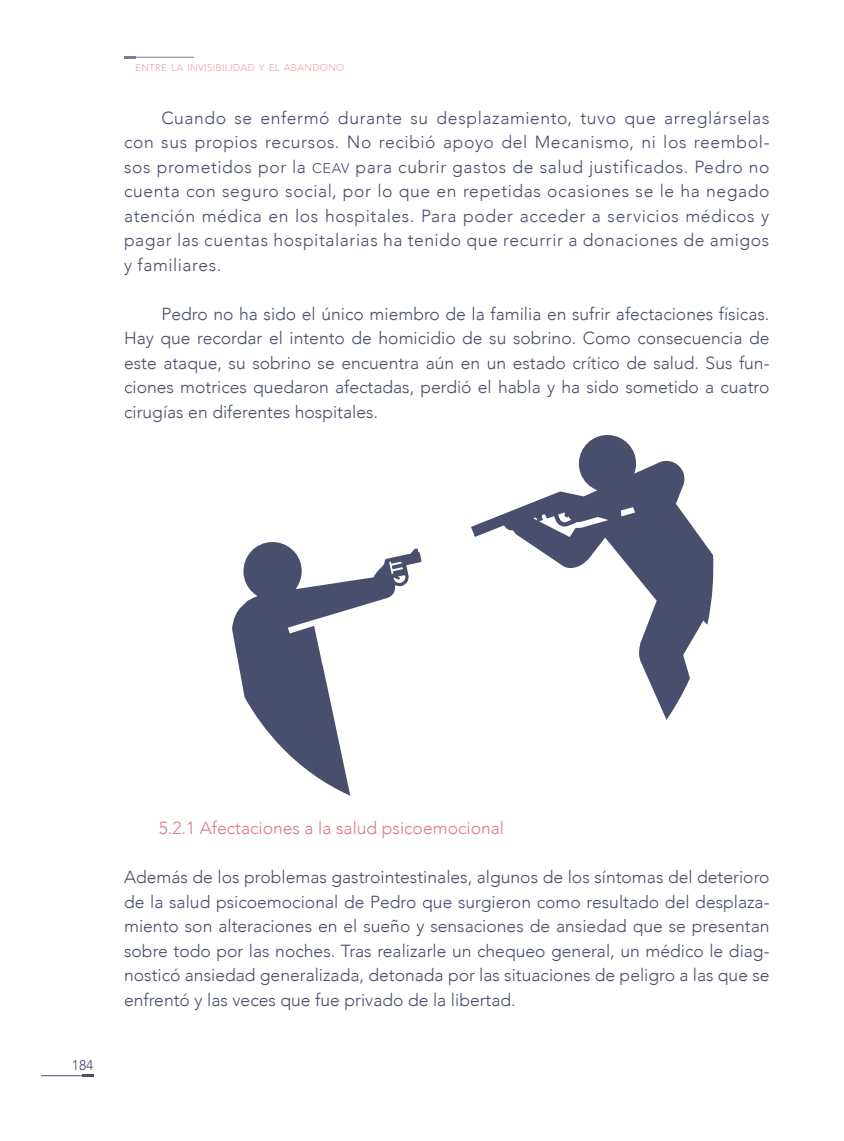
<style>
.page{position:relative;width:844px;height:1141px;background:#fff}
.page>*{position:absolute;margin:0;border:0;box-sizing:border-box;transform-origin:0 0}
.Texto_General_con_Sa{font:300 17.5px/24.5px "Avenir";letter-spacing:.01em;color:#484e6c;text-align:justify}
.Texto_General_sin_Sa{font:300 17.5px/24.5px "Avenir";color:#484e6c;text-align:justify}
._1_1_1_Subtítulo{font:300 17.5px "Avenir";color:#df7986}
.t1{font:300 14px "Avenir";color:#484e6c}
.t2{font:300 9.8px "Avenir";letter-spacing:.03em;color:#eda1a9}
.s1{font-size:14px}
</style>
<div class="page">
<hr style="left:41px;top:1075px;width:53px;height:1px;background:#484e6c">
<hr style="left:124px;top:57px;width:70px;height:1px;background:#7d7e95">
<svg style="left:82px;top:1074px;width:12px;height:3px"></svg>
<svg style="left:232px;top:542px;width:189px;height:254px"></svg>
<svg style="left:471px;top:435px;width:242px;height:285px"></svg>
<p class="t2" style="left:135px;top:62px;width:211px">ENTRE LA INVISIBILIDAD Y EL ABANDONO</p>
<p class="Texto_General_con_Sa" style="left:124px;top:105px;width:646px;text-indent:37px">Cuando se enfermó durante su desplazamiento, tuvo que arreglárselas con sus propios recursos. No recibió apoyo del Mecanismo, ni los reembol&shy;sos prometidos por la <span class="s1">CEAV</span> para cubrir gastos de salud justificados. Pedro no cuenta con seguro social, por lo que en repetidas ocasiones se le ha negado atención médica en los hospitales. Para poder acceder a servicios médicos y pagar las cuentas hospitalarias ha tenido que recurrir a donaciones de amigos y familiares.</p>
<p class="Texto_General_con_Sa" style="left:124px;top:301px;width:646px;text-indent:37px">Pedro no ha sido el único miembro de la familia en sufrir afectaciones físicas.<br>Hay que recordar el intento de homicidio de su sobrino. Como consecuencia de este ataque, su sobrino se encuentra aún en un estado crítico de salud. Sus fun&shy;ciones motrices quedaron afectadas, perdió el habla y ha sido sometido a cuatro cirugías en diferentes hospitales.</p>
<p class="t1" style="left:72px;top:1057px;width:23px">184</p>
<p class="_1_1_1_Subtítulo" style="left:159px;top:818px;width:347px">5.2.1 Afectaciones a la salud psicoemocional</p>
<p class="Texto_General_sin_Sa" style="left:124px;top:865px;width:646px">Además de los problemas gastrointestinales, algunos de los síntomas del deterioro de la salud psicoemocional de Pedro que surgieron como resultado del desplaza&shy;miento son alteraciones en el sueño y sensaciones de ansiedad que se presentan sobre todo por las noches. Tras realizarle un chequeo general, un médico le diag&shy;nosticó ansiedad generalizada, detonada por las situaciones de peligro a las que se enfrentó y las veces que fue privado de la libertad.</p>
</div>
